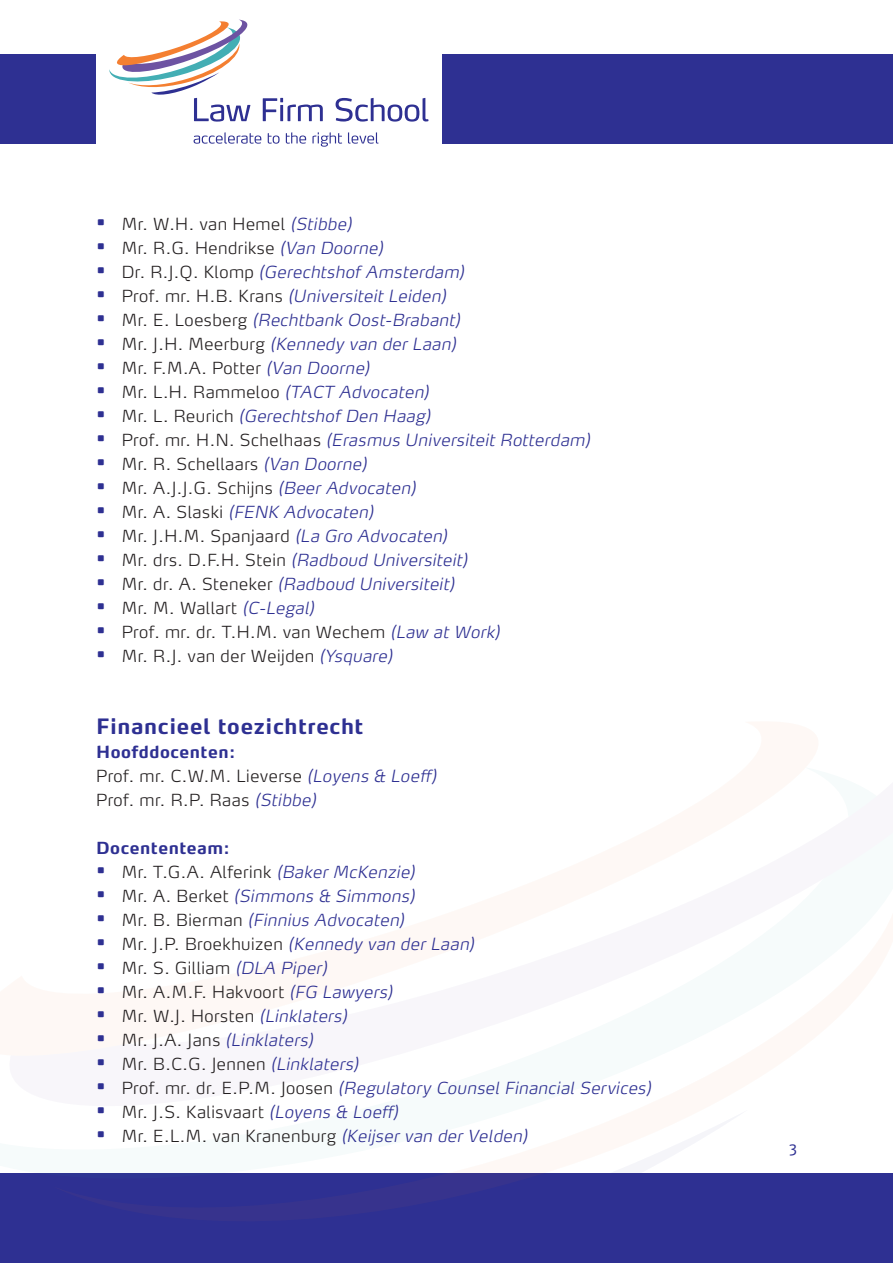
<style>
.page{position:relative;width:893px;height:1263px;background:#fff}
.page>*{position:absolute;margin:0;border:0;box-sizing:border-box;transform-origin:0 0}
.t1{font:700 21px "Max OT";letter-spacing:.03em;color:#2e3092}
.t2{font:300 expanded 16.5px/24px "Max OT";letter-spacing:.03em;color:#231f20}
.t3{font:italic 300 expanded 16.5px "Max OT";color:#2e3092}
.t4{font:700 16.5px "Max OT";letter-spacing:.03em;color:#2e3092}
.t5{font:14.25px "Max OT";color:#2e3092}
.s1{font-size:22.5px;color:#2e3092}
.s2{font-style:italic;color:#2e3092}
.s3{font-style:normal;font-size:22.5px}
.s4{font-style:normal;color:#231f20}
.s5{font-weight:700;font-stretch:normal;color:#2e3092}
</style>
<div class="page">
<div style="left:0;top:1174px;width:893px;height:89px;background:#2e3092"></div>
<svg style="left:230px;top:1173px;width:519px;height:1px"></svg>
<div style="left:0;top:54px;width:893px;height:89px;background:#2e3092"></div>
<div style="left:96px;top:13px;width:345px;height:145px;background:#fff"></div>
<svg style="left:109px;top:20px;width:141px;height:102px"></svg>
<svg style="left:263px;top:98px;width:60px;height:23px"></svg>
<svg style="left:336px;top:98px;width:92px;height:24px"></svg>
<svg style="left:194px;top:132px;width:67px;height:12px"></svg>
<svg style="left:268px;top:133px;width:12px;height:11px"></svg>
<svg style="left:286px;top:132px;width:20px;height:12px"></svg>
<svg style="left:312px;top:132px;width:30px;height:15px"></svg>
<svg style="left:348px;top:132px;width:31px;height:12px"></svg>
<p class="t2" style="left:96px;top:212px;width:261px"><span class="s1">•</span> Mr. W.H. van Hemel <span class="s2">(Stibbe)</span></p>
<p class="t2" style="left:96px;top:236px;width:292px"><span class="s1">•</span> Mr. R.G. Hendrikse <span class="s2">(Van Doorne)</span></p>
<p class="t3" style="left:96px;top:262px;width:373px"><span class="s3">•</span> <span class="s4">D r. R . J . Q . K l o m p</span> (Gerechtshof Amsterdam)</p>
<p class="t3" style="left:96px;top:286px;width:355px"><span class="s3">•</span> <span class="s4">P rof. m r. H . B . K ra n s</span> (Universiteit Leiden)</p>
<p class="t3" style="left:96px;top:310px;width:369px"><span class="s3">•</span> <span class="s4">M r. E . Lo e s b e rg</span> (Rechtbank Oost-Brabant)</p>
<p class="t3" style="left:96px;top:334px;width:365px"><span class="s3">•</span> <span class="s4">M r. J . H . M e e r b u rg</span> (Kennedy van der Laan)</p>
<p class="t2" style="left:96px;top:356px;width:278px"><span class="s1">•</span> Mr. F.M.A. Potter <span class="s2">(Van Doorne)</span></p>
<p class="t2" style="left:96px;top:380px;width:338px"><span class="s1">•</span> Mr. L.H. Rammeloo <span class="s2">(TACT Advocaten)</span></p>
<p class="t3" style="left:96px;top:406px;width:339px"><span class="s3">•</span> <span class="s4">M r. L . R e u r i c h</span> (Gerechtshof Den Haag)</p>
<p class="t3" style="left:96px;top:430px;width:499px"><span class="s3">•</span> <span class="s4">P rof. m r. H . N . S c h e l h a a s</span> (Erasmus Universiteit Rotterdam)</p>
<p class="t2" style="left:96px;top:452px;width:276px"><span class="s1">•</span> Mr. R. Schellaars <span class="s2">(Van Doorne)</span></p>
<p class="t2" style="left:96px;top:476px;width:324px"><span class="s1">•</span> Mr. A.J.J.G. Schijns <span class="s2">(Beer Advocaten)</span></p>
<p class="t3" style="left:96px;top:502px;width:282px"><span class="s3">•</span> <span class="s4">M r. A . S l a s k i</span> (FENK Advocaten)</p>
<p class="t2" style="left:96px;top:524px;width:356px"><span class="s1">•</span> Mr. J.H.M. Spanjaard <span class="s2">(La Gro Advocaten)</span></p>
<p class="t3" style="left:96px;top:550px;width:376px"><span class="s3">•</span> <span class="s4">M r. d rs . D . F. H . S t e i n</span> (Radboud Universiteit)</p>
<p class="t3" style="left:96px;top:574px;width:363px"><span class="s3">•</span> <span class="s4">M r. d r. A . S t e n e ke r</span> (Radboud Universiteit)</p>
<p class="t2" style="left:96px;top:596px;width:223px"><span class="s1">•</span> Mr. M. Wallart <span class="s2">(C-Legal)</span></p>
<p class="t2" style="left:96px;top:620px;width:409px"><span class="s1">•</span> Prof. mr. dr. T.H.M. van Wechem <span class="s2">(Law at Work)</span></p>
<p class="t2" style="left:96px;top:644px;width:301px"><span class="s1">•</span> Mr. R.J. van der Weijden <span class="s2">(Ysquare)</span></p>
<p class="t1" style="left:96px;top:713px;width:269px">Financieel toezichtrecht</p>
<p class="t2" style="left:96px;top:740px;width:345px"><span class="s5">Hoofddocenten:<br></span>Prof. mr. C.W.M. Lieverse <span class="s2">(Loyens &amp; Loeff)<br></span>Prof. mr. R.P. Raas <span class="s2">(Stibbe)</span></p>
<p class="t4" style="left:96px;top:837px;width:135px">Docententeam:</p>
<p class="t2" style="left:96px;top:860px;width:324px"><span class="s1">•</span> Mr. T.G.A. Alferink <span class="s2">(Baker McKenzie)</span></p>
<p class="t3" style="left:96px;top:886px;width:323px"><span class="s3">•</span> <span class="s4">M r. A . B e r ke t</span> (Simmons &amp; Simmons)</p>
<p class="t3" style="left:96px;top:910px;width:313px"><span class="s3">•</span> <span class="s4">M r. B . B i e r m a n</span> (Finnius Advocaten)</p>
<p class="t3" style="left:96px;top:934px;width:383px"><span class="s3">•</span> <span class="s4">Mr. J.P. Broekhuizen</span> (Kennedy van der Laan)</p>
<p class="t2" style="left:96px;top:956px;width:236px"><span class="s1">•</span> Mr. S. Gilliam <span class="s2">(DLA Piper)</span></p>
<p class="t2" style="left:96px;top:980px;width:301px"><span class="s1">•</span> Mr. A.M.F. Hakvoort <span class="s2">(FG Lawyers)</span></p>
<p class="t2" style="left:96px;top:1004px;width:256px"><span class="s1">•</span> Mr. W.J. Horsten <span class="s2">(Linklaters)</span></p>
<p class="t3" style="left:96px;top:1030px;width:222px"><span class="s3">•</span> <span class="s4">M r. J . A . J a n s</span> (Linklaters)</p>
<p class="t2" style="left:96px;top:1052px;width:267px"><span class="s1">•</span> Mr. B.C.G. Jennen <span class="s2">(Linklaters)</span></p>
<p class="t3" style="left:96px;top:1078px;width:560px"><span class="s3">•</span> <span class="s4">P rof. m r. d r. E . P. M . J o o s e n</span> (Regulatory Counsel Financial Services)</p>
<p class="t2" style="left:96px;top:1100px;width:307px"><span class="s1">•</span> Mr. J.S. Kalisvaart <span class="s2">(Loyens &amp; Loeff)</span></p>
<p class="t2" style="left:96px;top:1124px;width:436px"><span class="s1">•</span> Mr. E.L.M. van Kranenburg <span class="s2">(Keijser van der Velden)</span></p>
<p class="t5" style="left:789px;top:1137px;width:9px">3</p>
</div>
